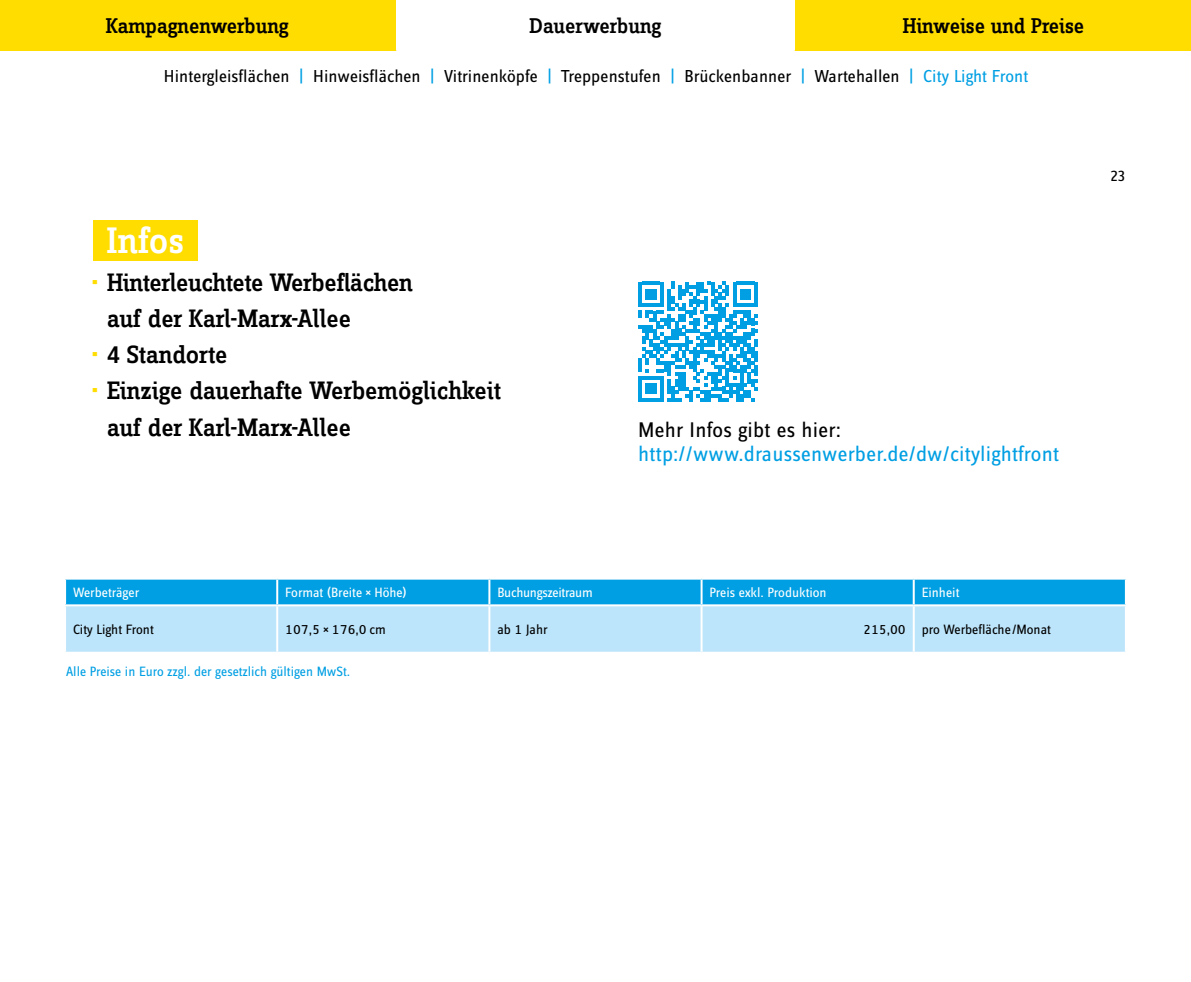
<style>
.page{position:relative;width:1191px;height:982px;background:#fff}
.page>*{position:absolute;margin:0;border:0;box-sizing:border-box;transform-origin:0 0}
.t1{font:500 38px "Zine Slab Dis";letter-spacing:.01em;color:#fff}
.t2{font:500 26px/36px "Zine Slab Dis";letter-spacing:-.01em;color:#000}
.t3{font:22px "Zine Sans Dis OT";letter-spacing:.01em;color:#009fe3}
.t4{font:500 22px "Zine Slab Dis";letter-spacing:-.005em;color:#000}
.t5{font:22px "Zine Sans Dis OT";letter-spacing:.01em;color:#000}
.t6{font:18px "Zine Sans Dis OT";letter-spacing:.005em;color:#000}
.t7{font:16px "Zine Sans Dis OT";color:#000}
.t8{font:14px "Zine Sans Dis OT";color:#000}
.t9{font:14px "Zine Sans Dis OT";color:#fff}
.t10{font:14px "Zine Sans Dis OT";color:#009fe3}
.t11{font:14px "Zine Sans Dis OT";letter-spacing:-.02em;color:#fff}
.s1{color:#009fe3}
.s2{color:#fd0}
</style>
<div class="page">
<div style="left:93px;top:220px;width:105px;height:40px;background:#fd0"></div>
<svg style="left:638px;top:282px;width:120px;height:119px"></svg>
<div style="left:66px;top:580px;width:1058px;height:24px;background:#009fe3"></div>
<div style="left:66px;top:606px;width:1058px;height:46px;background:#bce4fa"></div>
<hr style="left:276px;top:580px;width:2px;height:24px;background:#fff">
<hr style="left:488px;top:580px;width:2px;height:24px;background:#fff">
<hr style="left:700px;top:580px;width:2px;height:24px;background:#fff">
<hr style="left:912px;top:580px;width:2px;height:24px;background:#fff">
<hr style="left:276px;top:606px;width:2px;height:46px;background:#fff">
<hr style="left:488px;top:606px;width:2px;height:46px;background:#fff">
<hr style="left:700px;top:606px;width:2px;height:46px;background:#fff">
<hr style="left:912px;top:606px;width:2px;height:46px;background:#fff">
<div style="left:794px;top:0;width:397px;height:51px;background:#fd0"></div>
<div style="left:0;top:0;width:397px;height:51px;background:#fd0"></div>
<hr style="left:396px;top:0;width:2px;height:51px;background:#fff">
<hr style="left:793px;top:0;width:2px;height:51px;background:#fff">
<p class="t4" style="left:106px;top:15px;width:185px">Kampagnenwerbung</p>
<p class="t4" style="left:529px;top:15px;width:133px">Dauerwerbung</p>
<p class="t4" style="left:902px;top:15px;width:183px">Hinweise und Preise</p>
<p class="t6" style="left:164px;top:68px;width:866px">Hintergleisflächen <span class="s1">|</span> Hinweisflächen <span class="s1">|</span> Vitrinenköpfe <span class="s1">|</span> Treppenstufen <span class="s1">|</span> Brückenbanner <span class="s1">|</span> Wartehallen <span class="s1">| City Light Front</span></p>
<h1 class="t1" style="left:107px;top:221px;width:79px">Infos</h1>
<p class="t2" style="left:107px;top:266px;width:307px;text-indent:-16px"><span class="s2">•</span> Hinterleuchtete Werbeflächen auf der Karl-Marx-Allee</p>
<p class="t2" style="left:91px;top:338px;width:138px"><span class="s2">•</span> 4 Standorte</p>
<p class="t2" style="left:107px;top:374px;width:395px;text-indent:-16px"><span class="s2">•</span> Einzige dauerhafte Werbemöglichkeit auf der Karl-Marx-Allee</p>
<p class="t7" style="left:1110px;top:168px;width:16px">23</p>
<p class="t5" style="left:638px;top:419px;width:204px">Mehr Infos gibt es hier:</p>
<p class="t3" style="left:638px;top:443px;width:422px">http://www.draussenwerber.de/dw/citylightfront</p>
<p class="t9" style="left:73px;top:586px;width:68px">Werbeträger</p>
<p class="t9" style="left:285px;top:586px;width:123px">Format (Breite × Höhe)</p>
<p class="t11" style="left:497px;top:586px;width:97px">Buchungszeitraum</p>
<p class="t9" style="left:709px;top:586px;width:119px">Preis exkl. Produktion</p>
<p class="t9" style="left:921px;top:586px;width:39px">Einheit</p>
<p class="t8" style="left:73px;top:623px;width:82px">City Light Front</p>
<p class="t8" style="left:285px;top:623px;width:102px">107,5 × 176,0 cm</p>
<p class="t8" style="left:497px;top:623px;width:52px">ab 1 Jahr</p>
<p class="t8" style="left:863px;top:623px;width:189px">215,00 pro Werbefläche /Monat</p>
<p class="t10" style="left:66px;top:664px;width:286px">Alle Preise in Euro zzgl. der gesetzlich gültigen MwSt.</p>
</div>
